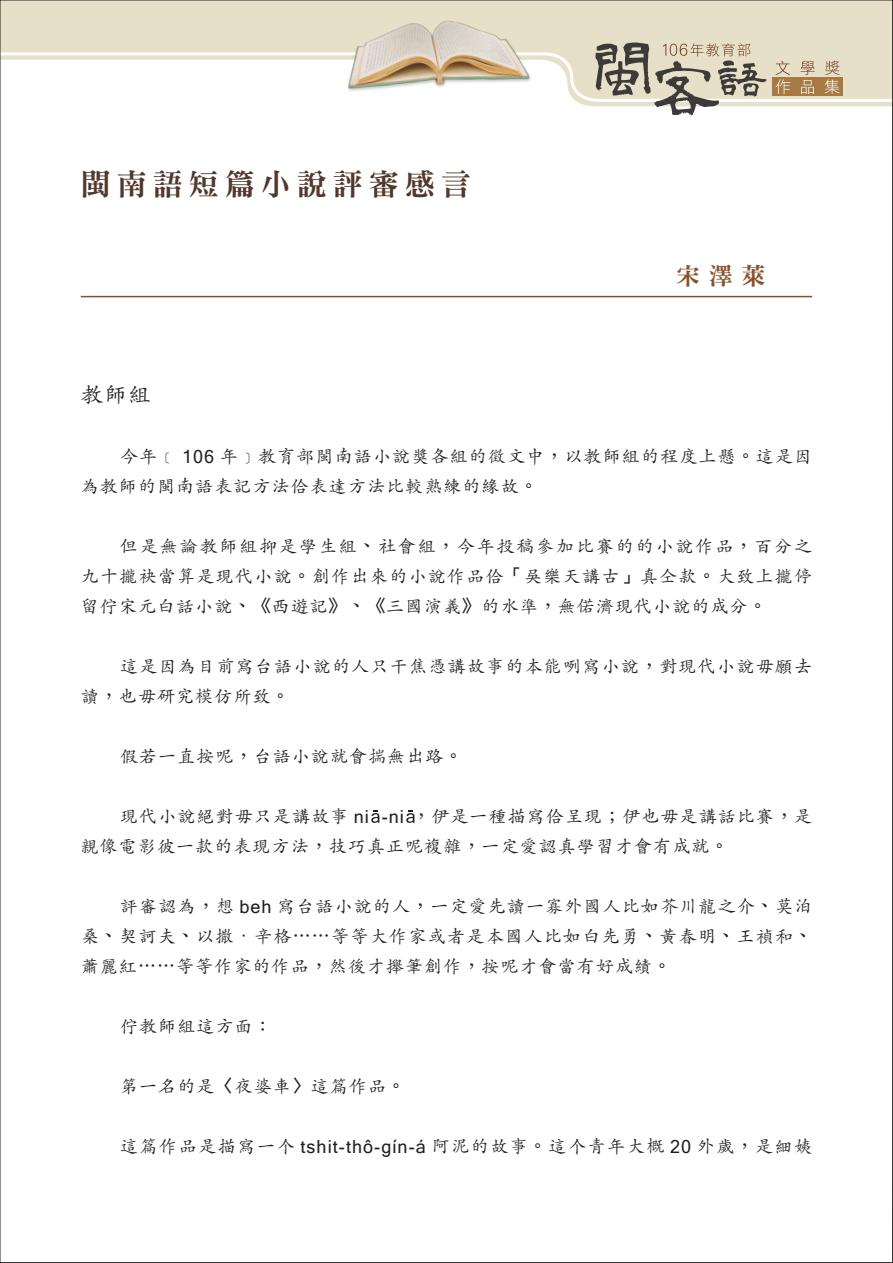
<style>
.page{position:relative;width:893px;height:1263px;background:#fff}
.page>*{position:absolute;margin:0;border:0;box-sizing:border-box;transform-origin:0 0}
.t1{font:30px "DFN Ming XB HK BF";letter-spacing:.2em;color:#52382c}
.t2{font:24px "DFN Ming XB HK BF";color:#89502b}
.t3{font:22.5px "Adobe Kaiti Std";color:#231f20}
.t4{font:18px/30px "Adobe Kaiti Std";letter-spacing:.06em;color:#231f20}
.t5{font:18px "Adobe Kaiti Std";letter-spacing:.085em;color:#231f20}
.s1{font-family:"Microsoft Sans Serif"}
.s2{font-family:"DF Li Kai Shu Md WIN BF"}
</style>
<div class="page">
<svg style="left:2px;top:2px;width:299px;height:58px;background:#e8e1cb"></svg>
<img style="left:518px;top:2px;width:373px;height:296px">
<img style="left:301px;top:2px;width:330px;height:133px">
<hr style="left:81px;top:296px;width:731px;height:1px;background:#89502b">
<svg style="left:371px;top:810px;width:8px;height:13px"></svg>
<svg style="left:406px;top:810px;width:8px;height:13px"></svg>
<h1 class="t1" style="left:81px;top:168px;width:391px">閩南語短篇小說評審感言</h1>
<p class="t3" style="left:81px;top:380px;width:72px">教師組</p>
<h2 class="t2" style="left:676px;top:263px;width:91px">宋澤萊</h2>
<p class="t4" style="left:81px;top:441px;width:733px;text-indent:39px">今年﹝ <span class="s1">106</span> 年﹞教育部閩南語小說獎各組的徵文中<span class="s2">，</span>以教師組的程度上懸<span class="s2">。</span>這是因為教師的閩南語表記方法佮表達方法比較熟練的緣故<span class="s2">。</span></p>
<p class="t4" style="left:81px;top:531px;width:733px;text-align:justify;text-indent:39px">但是無論教師組抑是學生組<span class="s2">、</span>社會組<span class="s2">，</span>今年投稿參加比賽的的小說作品<span class="s2">，</span>百分之九十攏袂當算是現代小說<span class="s2">。</span>創作出來的小說作品佮<span class="s2">「</span>吳樂天講古<span class="s2">」</span>真仝款<span class="s2">。</span>大致上攏停留佇宋元白話小說<span class="s2">、《</span>西遊記<span class="s2">》、《</span>三國演義<span class="s2">》</span>的水準<span class="s2">，</span>無偌濟現代小說的成分<span class="s2">。</span></p>
<p class="t4" style="left:81px;top:651px;width:733px;text-indent:39px">這是因為目前寫台語小說的人只干焦憑講故事的本能咧寫小說<span class="s2">，</span>對現代小說毋願去讀<span class="s2">，</span>也毋研究模仿所致<span class="s2">。</span></p>
<p class="t4" style="left:120px;top:741px;width:344px">假若一直按呢<span class="s2">，</span>台語小說就會揣無出路<span class="s2">。</span></p>
<p class="t4" style="left:81px;top:801px;width:733px;text-indent:39px">現代小說絕對毋只是講故事 <span class="s1">ni -ni</span> <span class="s2">，</span>伊是一種描寫佮呈現<span class="s2">；</span>伊也毋是講話比賽<span class="s2">，</span>是親像電影彼一款的表現方法<span class="s2">，</span>技巧真正呢複雜<span class="s2">，</span>一定愛認真學習才會有成就<span class="s2">。</span></p>
<p class="t4" style="left:81px;top:891px;width:733px;text-align:justify;text-indent:39px">評審認為<span class="s2">，</span>想 <span class="s1">beh</span> 寫台語小說的人<span class="s2">，</span>一定愛先讀一寡外國人比如芥川龍之介<span class="s2">、</span>莫泊桑<span class="s2">、</span>契訶夫<span class="s2">、</span>以撒<span class="s2">．</span>辛格<span class="s2">……</span>等等大作家或者是本國人比如白先勇<span class="s2">、</span>黃春明<span class="s2">、</span>王禎和<span class="s2">、</span>蕭麗紅<span class="s2">……</span>等等作家的作品<span class="s2">，</span>然後才攑筆創作<span class="s2">，</span>按呢才會當有好成績<span class="s2">。</span></p>
<p class="t4" style="left:120px;top:1011px;width:153px">佇教師組這方面<span class="s2">：</span></p>
<p class="t4" style="left:120px;top:1071px;width:287px">第一名的是<span class="s2">〈</span>夜婆車<span class="s2">〉</span>這篇作品<span class="s2">。</span></p>
<p class="t5" style="left:120px;top:1135px;width:693px">這篇作品是描寫一个 <span class="s1">tshit-thô-gín-á</span> 阿泥的故事<span class="s2">。</span>這个青年大概 <span class="s1">20</span> 外歲<span class="s2">，</span>是細姨</p>
</div>
